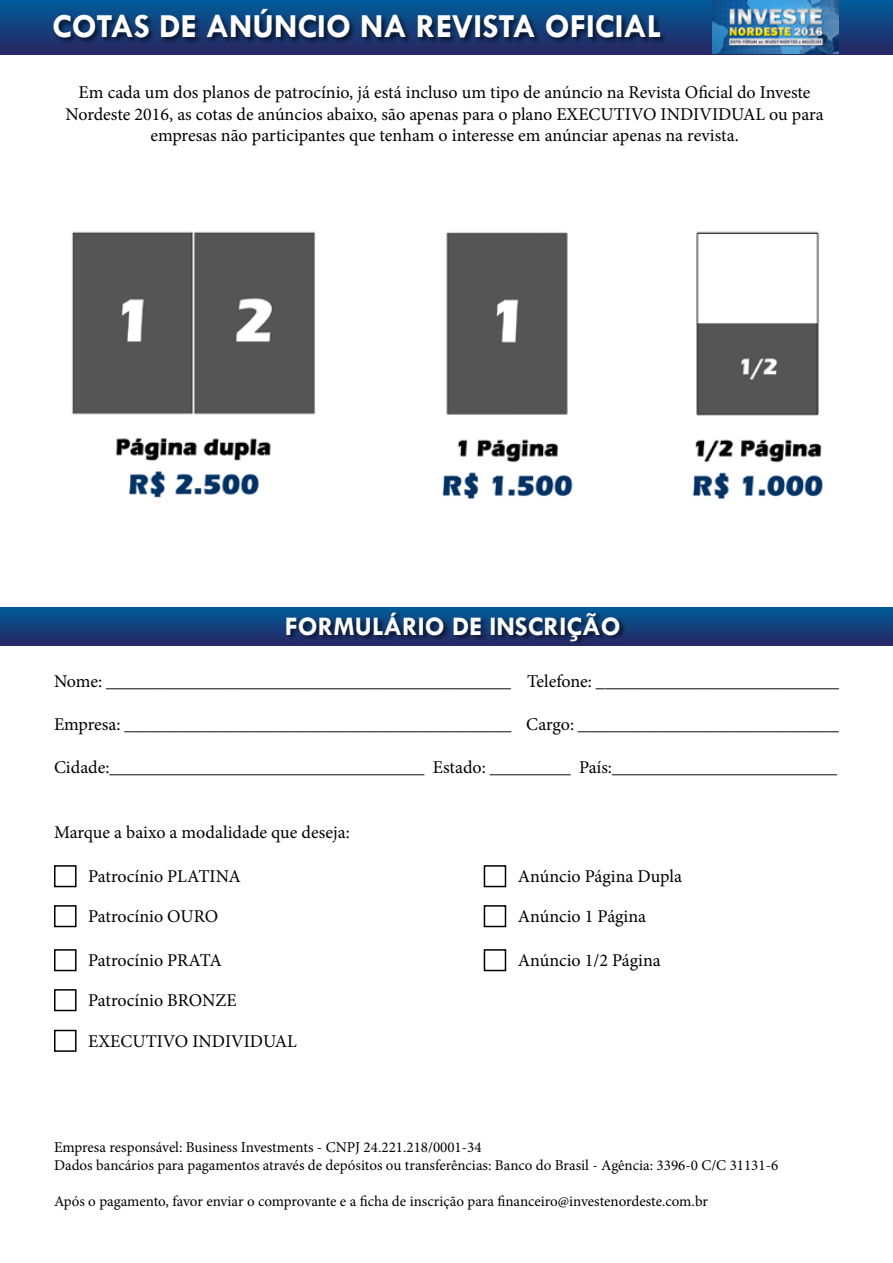
<style>
.page{position:relative;width:893px;height:1263px;background:#fff}
.page>*{position:absolute;margin:0;border:0;box-sizing:border-box;transform-origin:0 0}
.t1{font:700 33.9px "Tw Cen";color:#fff}
.t2{font:700 27px "Tw Cen";color:#fff}
.t3{font:18px/21.6px "Minion Pro";color:#000;text-align:center}
.t4{font:15px/18px "Minion Pro";color:#000}
</style>
<div class="page">
<div style="left:0;top:0;width:893px;height:54px;background:linear-gradient(to bottom,#005c9a,#282762)"></div>
<img style="left:712px;top:0;width:127px;height:54px">
<div style="left:53px;top:9px;width:614px;height:35px;background:#000;opacity:.6"></div>
<img style="left:72px;top:231px;width:751px;height:269px">
<div style="left:0;top:607px;width:893px;height:39px;background:linear-gradient(to bottom,#005c9a,#292661)"></div>
<div style="left:286px;top:611px;width:341px;height:35px;background:#000;opacity:.6"></div>
<div style="left:54px;top:865px;width:23px;height:22px;border:2px solid #000"></div>
<div style="left:54px;top:905px;width:23px;height:22px;border:2px solid #000"></div>
<div style="left:54px;top:949px;width:23px;height:22px;border:2px solid #000"></div>
<div style="left:54px;top:989px;width:23px;height:22px;border:2px solid #000"></div>
<div style="left:54px;top:1030px;width:23px;height:22px;border:2px solid #000"></div>
<div style="left:484px;top:865px;width:22px;height:22px;border:2px solid #000"></div>
<div style="left:484px;top:905px;width:22px;height:22px;border:2px solid #000"></div>
<div style="left:484px;top:949px;width:22px;height:22px;border:2px solid #000"></div>
<h1 class="t1" style="left:52px;top:6px;width:611px">COTAS DE ANÚNCIO NA REVISTA OFICIAL</h1>
<p class="t3" style="left:65px;top:81px;width:760px">Em cada um dos planos de patrocínio, já está incluso um tipo de anúncio na Revista Oficial do Investe<br>Nordeste 2016, as cotas de anúncios abaixo, são apenas para o plano EXECUTIVO INDIVIDUAL ou para empresas não participantes que tenham o interesse em anúnciar apenas na revista.</p>
<h2 class="t2" style="left:285px;top:610px;width:337px">FORMULÁRIO DE INSCRIÇÃO</h2>
<p class="t3" style="left:54px;top:670px;width:786px">Nome: _____________________________________________ Telefone: ___________________________</p>
<p class="t3" style="left:54px;top:713px;width:786px">Empresa: ___________________________________________ Cargo: _____________________________</p>
<p class="t3" style="left:54px;top:757px;width:784px">Cidade:___________________________________ Estado: _________ País:_________________________</p>
<p class="t3" style="left:54px;top:821px;width:297px">Marque a baixo a modalidade que deseja:</p>
<p class="t3" style="left:88px;top:866px;width:154px">Patrocínio PLATINA</p>
<p class="t3" style="left:88px;top:906px;width:132px">Patrocínio OURO</p>
<p class="t3" style="left:88px;top:950px;width:135px">Patrocínio PRATA</p>
<p class="t3" style="left:88px;top:990px;width:150px">Patrocínio BRONZE</p>
<p class="t3" style="left:88px;top:1030px;width:210px">EXECUTIVO INDIVIDUAL</p>
<p class="t3" style="left:518px;top:866px;width:166px">Anúncio Página Dupla</p>
<p class="t3" style="left:518px;top:906px;width:130px">Anúncio 1 Página</p>
<p class="t3" style="left:518px;top:950px;width:144px">Anúncio 1/2 Página</p>
<p class="t4" style="left:54px;top:1138px;width:726px">Empresa responsável: Business Investments - CNPJ 24.221.218/0001-34<br>Dados bancários para pagamentos através de depósitos ou transferências: Banco do Brasil - Agência: 3396-0 C/C 31131-6</p>
<p class="t4" style="left:54px;top:1192px;width:655px">Após o pagamento, favor enviar o comprovante e a ficha de inscrição para financeiro@investenordeste.com.br</p>
</div>
